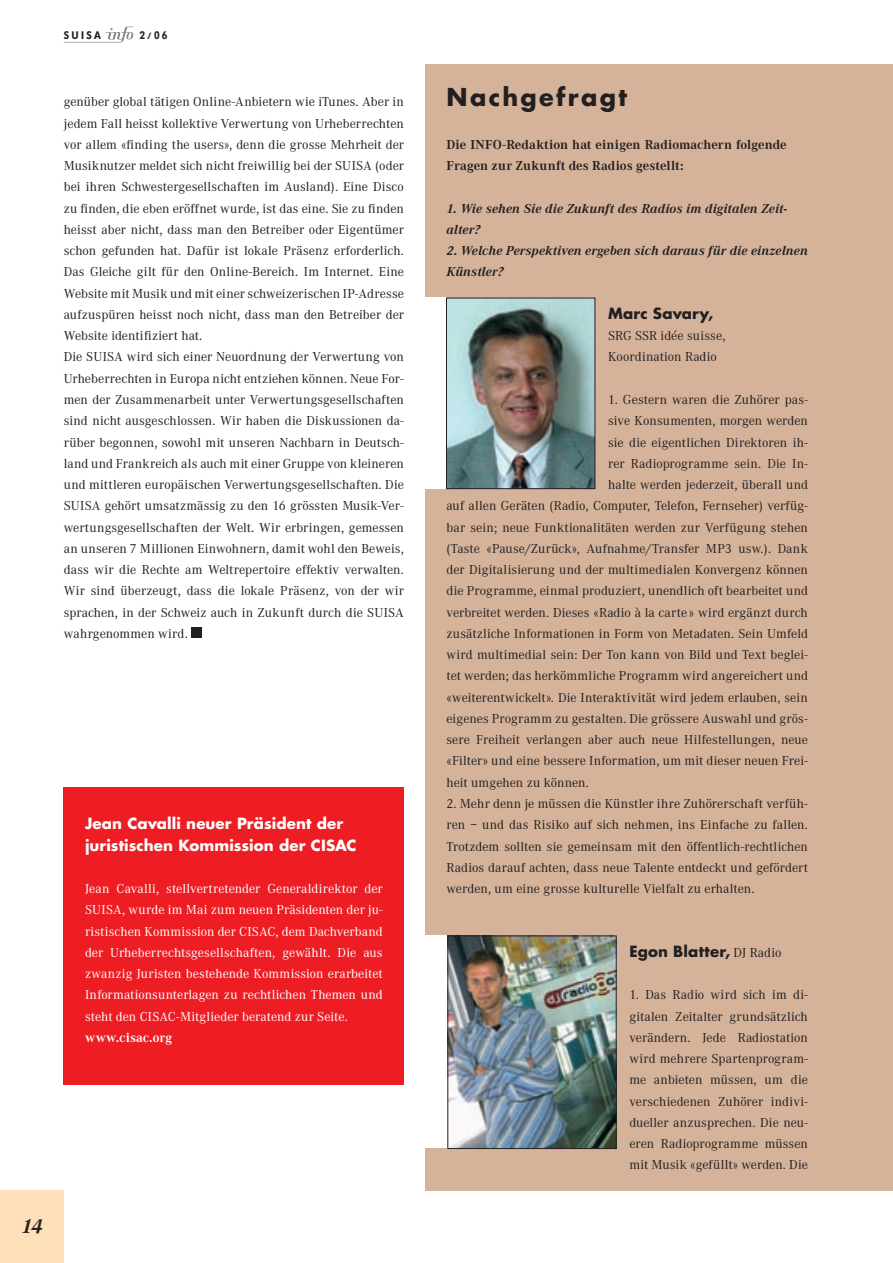
<style>
.page{position:relative;width:893px;height:1263px;background:#fff}
.page>*{position:absolute;margin:0;border:0;box-sizing:border-box;transform-origin:0 0}
.t1{font:700 24px "Futura";letter-spacing:.095em;color:#231f20}
.t2{font:italic 700 21px "Corporate A";color:#231f20}
.t3{font:700 15px/21.3px "Futura";letter-spacing:.005em;color:#fff}
.t4{font:700 15px "Futura";letter-spacing:.01em;color:#231f20}
.t5{font:13.5px/21.3px "Corporate A";letter-spacing:.005em;color:#231f20}
.t6{font:13.5px/21.3px "Corporate A";color:#fff;text-align:justify}
.t7{font:italic 700 13.5px/21.3px "Corporate A";letter-spacing:.005em;color:#231f20}
.t8{font:700 13.5px/21.3px "Corporate A";letter-spacing:.005em;color:#231f20}
.t9{font:700 13.5px "Corporate A";letter-spacing:.01em;color:#fff}
.t10{font:800 10.5px "FU24";letter-spacing:.23em;color:#231f20}
.s1{font-family:"Corporate A";font-weight:400;font-size:13.5px}
</style>
<div class="page">
<div style="left:0;top:1191px;width:64px;height:72px;background:#fee0ba"></div>
<svg style="left:64px;top:27px;width:69px;height:16px"></svg>
<div style="left:425px;top:64px;width:468px;height:1127px;background:#d4b39a"></div>
<div style="left:412px;top:298px;width:34px;height:191px;background:#fff"></div>
<div style="left:191px;top:627px;width:11px;height:11px;background:#231f20"></div>
<div style="left:64px;top:787px;width:340px;height:297px;background:#ee1d23"></div>
<img style="left:448px;top:300px;width:145px;height:187px">
<div style="left:446px;top:298px;width:149px;height:191px;border:1px solid #231f20"></div>
<div style="left:413px;top:935px;width:33px;height:213px;background:#fff"></div>
<img style="left:449px;top:937px;width:166px;height:210px">
<div style="left:447px;top:935px;width:170px;height:214px;border:1px solid #231f20"></div>
<p class="t10" style="left:64px;top:29px;width:39px">SUISA</p>
<p class="t10" style="left:140px;top:29px;width:29px">2/06</p>
<p class="t5" style="left:64px;top:92px;width:342px">genüber global tätigen Online-Anbietern wie iTunes. Aber in jedem Fall heisst kollektive Verwertung von Urheberrechten vor allem «finding the users», denn die grosse Mehrheit der Musiknutzer meldet sich nicht freiwillig bei der SUISA (oder bei ihren Schwestergesellschaften im Ausland). Eine Disco zu finden, die eben eröffnet wurde, ist das eine. Sie zu finden heisst aber nicht, dass man den Betreiber oder Eigentümer schon gefunden hat. Dafür ist lokale Präsenz erforderlich.<br>Das Gleiche gilt für den Online-Bereich. Im Internet. Eine Website mit Musik und mit einer schweizerischen IP-Adresse aufzuspüren heisst noch nicht, dass man den Betreiber der Website identifiziert hat.<br>Die SUISA wird sich einer Neuordnung der Verwertung von Urheberrechten in Europa nicht entziehen können. Neue For&shy;men der Zusammenarbeit unter Verwertungsgesellschaften sind nicht ausgeschlossen. Wir haben die Diskussionen da&shy;rüber begonnen, sowohl mit unseren Nachbarn in Deutsch&shy;land und Frankreich als auch mit einer Gruppe von kleineren und mittleren europäischen Verwertungsgesellschaften. Die SUISA gehört umsatzmässig zu den 16 grössten Musik-Ver&shy;wertungsgesellschaften der Welt. Wir erbringen, gemessen an unseren 7 Millionen Einwohnern, damit wohl den Beweis, dass wir die Rechte am Weltrepertoire effektiv verwalten.<br>Wir sind überzeugt, dass die lokale Präsenz, von der wir sprachen, in der Schweiz auch in Zukunft durch die SUISA wahrgenommen wird. t</p>
<p class="t3" style="left:85px;top:812px;width:273px">Jean Cavalli neuer Präsident der juristischen Kommission der CISAC</p>
<p class="t6" style="left:85px;top:878px;width:299px">Jean Cavalli, stellvertretender Generaldirektor der SUISA, wurde im Mai zum neuen Präsidenten der ju&shy;ristischen Kommission der CISAC, dem Dachverband der Urheberrechtsgesellschaften, gewählt. Die aus zwanzig Juristen bestehende Kommission erarbeitet Informationsunterlagen zu rechtlichen Themen und steht den CISAC-Mitglieder beratend zur Seite.</p>
<p class="t9" style="left:85px;top:1030px;width:89px">www.cisac.org</p>
<h2 class="t2" style="left:21px;top:1214px;width:23px">14</h2>
<h1 class="t1" style="left:446px;top:81px;width:182px">Nachgefragt</h1>
<p class="t8" style="left:446px;top:134px;width:342px">Die INFO-Redaktion hat einigen Radiomachern folgende<br>Fragen zur Zukunft des Radios gestellt:</p>
<p class="t7" style="left:446px;top:198px;width:342px">1. Wie sehen Sie die Zukunft des Radios im digitalen Zeit&shy;alter?</p>
<p class="t7" style="left:446px;top:240px;width:363px">2. Welche Perspektiven ergeben sich daraus für die einzelnen<br>Künstler?</p>
<p class="t4" style="left:608px;top:303px;width:107px">Marc Savary,</p>
<p class="t5" style="left:608px;top:325px;width:119px">SRG SSR idée suisse,<br>Koordination Radio</p>
<p class="t5" style="left:608px;top:389px;width:201px">1. Gestern waren die Zuhörer pas-</p>
<p class="t5" style="left:608px;top:410px;width:201px">sive Konsumenten, morgen werden</p>
<p class="t5" style="left:608px;top:432px;width:201px">sie die eigentlichen Direktoren ih-</p>
<p class="t5" style="left:608px;top:453px;width:201px">rer Radioprogramme sein. Die In-</p>
<p class="t5" style="left:608px;top:474px;width:201px">halte werden jederzeit, überall und</p>
<p class="t5" style="left:446px;top:495px;width:363px">auf allen Geräten (Radio, Computer, Telefon, Fernseher) verfüg-</p>
<p class="t5" style="left:446px;top:517px;width:363px">bar sein; neue Funktionalitäten werden zur Verfügung stehen</p>
<p class="t5" style="left:446px;top:538px;width:363px">(Taste «Pause/Zurück», Aufnahme/Transfer MP3 usw.). Dank</p>
<p class="t5" style="left:446px;top:559px;width:363px">der Digitalisierung und der multimedialen Konvergenz können</p>
<p class="t5" style="left:446px;top:580px;width:363px">die Programme, einmal produziert, unendlich oft bearbeitet und</p>
<p class="t5" style="left:446px;top:602px;width:363px">verbreitet werden. Dieses «Radio à la carte » wird ergänzt durch</p>
<p class="t5" style="left:446px;top:623px;width:363px">zusätzliche Informationen in Form von Metadaten. Sein Umfeld</p>
<p class="t5" style="left:446px;top:644px;width:363px">wird multimedial sein: Der Ton kann von Bild und Text beglei-</p>
<p class="t5" style="left:446px;top:666px;width:363px">tet werden; das herkömmliche Programm wird angereichert und</p>
<p class="t5" style="left:446px;top:687px;width:363px">«weiterentwickelt». Die Interaktivität wird jedem erlauben, sein</p>
<p class="t5" style="left:446px;top:708px;width:363px">eigenes Programm zu gestalten. Die grössere Auswahl und grös-</p>
<p class="t5" style="left:446px;top:729px;width:363px">sere Freiheit verlangen aber auch neue Hilfestellungen, neue</p>
<p class="t5" style="left:446px;top:751px;width:363px">«Filter» und eine bessere Information, um mit dieser neuen Frei-</p>
<p class="t5" style="left:446px;top:772px;width:144px">heit umgehen zu können.</p>
<p class="t5" style="left:446px;top:793px;width:363px;text-align:justify">2. Mehr denn je müssen die Künstler ihre Zuhörerschaft verfüh&shy;ren – und das Risiko auf sich nehmen, ins Einfache zu fallen.<br>Trotzdem sollten sie gemeinsam mit den öffentlich-rechtlichen Radios darauf achten, dass neue Talente entdeckt und gefördert werden, um eine grosse kulturelle Vielfalt zu erhalten.</p>
<p class="t4" style="left:629px;top:941px;width:154px">Egon Blatter, <span class="s1">DJ Radio</span></p>
<p class="t5" style="left:629px;top:984px;width:180px;text-align:justify">1. Das Radio wird sich im di&shy;gitalen Zeitalter grundsätzlich verändern. Jede Radiostation wird mehrere Spartenprogram&shy;me anbieten müssen, um die verschiedenen Zuhörer indivi&shy;dueller anzusprechen. Die neu&shy;eren Radioprogramme müssen mit Musik «gefüllt» werden. Die</p>
</div>
